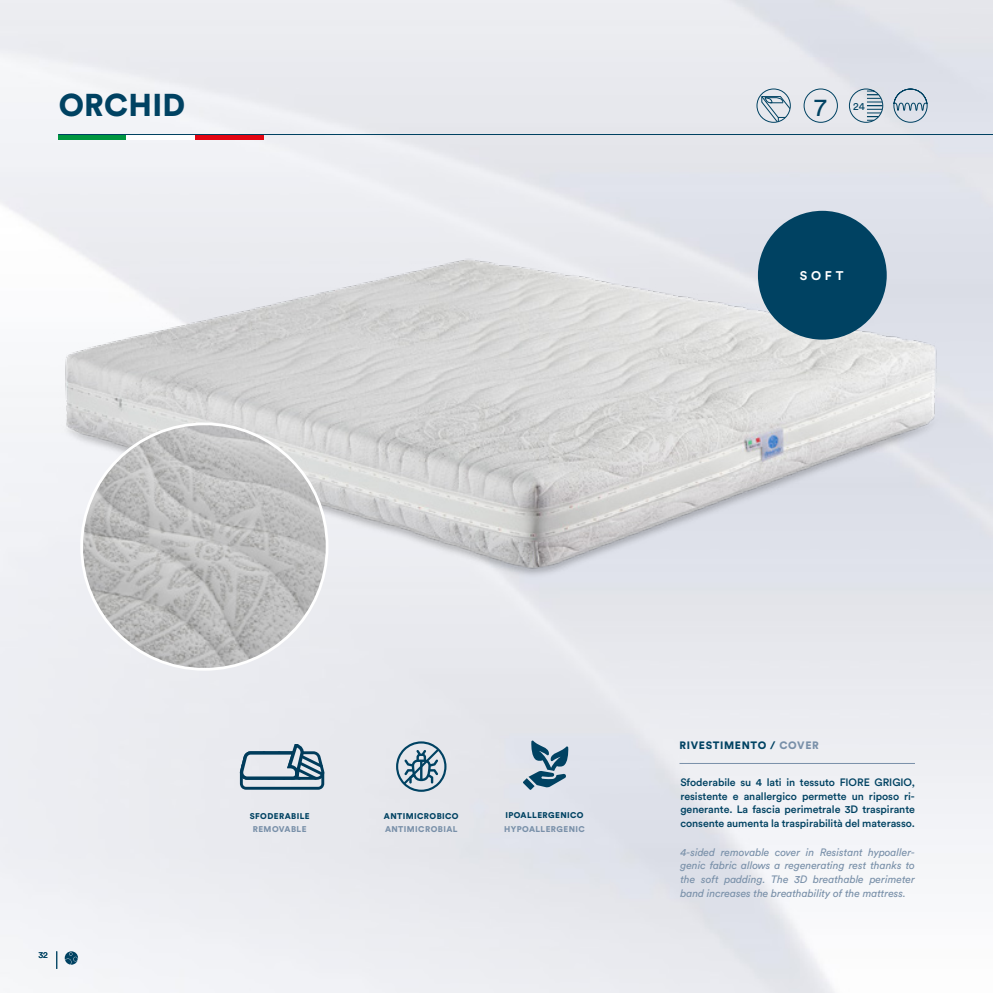
<style>
.page{position:relative;width:993px;height:993px;background:#fff}
.page>*{position:absolute;margin:0;border:0;box-sizing:border-box;transform-origin:0 0}
.t1{font:900 31.25px "Circular Std";letter-spacing:.01em;color:#004262}
.t2{font:25px "Circular Std";color:#004262}
.t3{font:700 12.5px "Circular Std";color:#fff}
.t4{font:500 10.62px/13.8px "Circular Std";letter-spacing:-.005em;color:#004262;text-align:justify}
.t5{font:italic 10.62px/13.8px "Circular Std";letter-spacing:-.005em;color:#7990a9;text-align:justify}
.t6{font:900 10.62px "Circular Std";letter-spacing:.06em;color:#004262}
.t7{font:10.62px "Circular Std";color:#004262}
.t8{font:8.75px "Circular Std";color:#004262}
.t9{font:900 8.25px "Circular Std";letter-spacing:.05em;color:#004262}
.t10{font:900 8.25px "Circular Std";letter-spacing:.05em;color:#7990a9}
.s1{color:#7990a9}
</style>
<div class="page">
<img style="left:0;top:0;width:992px;height:992px">
<svg style="left:56px;top:950px;width:1px;height:18px"></svg>
<svg style="left:65px;top:950px;width:13px;height:14px"></svg>
<img style="left:0;top:2px;width:992px;height:693px">
<img style="left:82px;top:423px;width:245px;height:246px;border-radius:123px">
<div style="left:58px;top:135px;width:69px;height:5px;background:#009641"></div>
<div style="left:127px;top:135px;width:68px;height:5px;background:#fff"></div>
<div style="left:195px;top:135px;width:68px;height:5px;background:#e30613"></div>
<hr style="left:58px;top:134px;width:934px;height:1px;background:#004262">
<hr style="left:679px;top:763px;width:235px;height:1px;background:#7990a9">
<div style="left:757px;top:211px;width:129px;height:128px;background:#004262;border-radius:50%"></div>
<svg style="left:240px;top:744px;width:84px;height:46px;background:#9aafbd"></svg>
<svg style="left:523px;top:740px;width:45px;height:49px;background:#84a1b3"></svg>
<svg style="left:396px;top:741px;width:50px;height:50px;background:#9fb4c1"></svg>
<svg style="left:848px;top:88px;width:35px;height:35px"></svg>
<div style="left:803px;top:89px;width:34px;height:34px;border:1px solid #004262;border-radius:50%"></div>
<svg style="left:760px;top:96px;width:30px;height:26px"></svg>
<div style="left:756px;top:89px;width:34px;height:34px;border:1px solid #004262;border-radius:50%"></div>
<svg style="left:892px;top:88px;width:35px;height:35px"></svg>
<h1 class="t1" style="left:59px;top:84px;width:128px">ORCHID</h1>
<h2 class="t2" style="left:814px;top:92px;width:14px">7</h2>
<p class="t7" style="left:852px;top:100px;width:13px">24</p>
<p class="t3" style="left:799px;top:268px;width:45px">SOFT</p>
<p class="t8" style="left:38px;top:949px;width:11px">32</p>
<p class="t9" style="left:249px;top:809px;width:61px">SFODERABILE</p>
<p class="t10" style="left:253px;top:823px;width:55px">REMOVABLE</p>
<p class="t9" style="left:384px;top:809px;width:76px">ANTIMICROBICO</p>
<p class="t10" style="left:385px;top:823px;width:74px">ANTIMICROBIAL</p>
<p class="t9" style="left:505px;top:809px;width:80px">IPOALLERGENICO</p>
<p class="t10" style="left:504px;top:823px;width:82px">HYPOALLERGENIC</p>
<p class="t6" style="left:679px;top:738px;width:141px">RIVESTIMENTO / <span class="s1">COVER</span></p>
<p class="t4" style="left:680px;top:774px;width:236px">Sfoderabile su 4 lati in tessuto FIORE GRIGIO, resistente e anallergico permette un riposo ri&shy;generante. La fascia perimetrale 3D traspirante consente aumenta la traspirabilità del materasso.</p>
<p class="t5" style="left:680px;top:844px;width:236px">4-sided removable cover in Resistant hypoaller&shy;genic fabric allows a regenerating rest thanks to the soft padding. The 3D breathable perimeter band increases the breathability of the mattress.</p>
</div>
